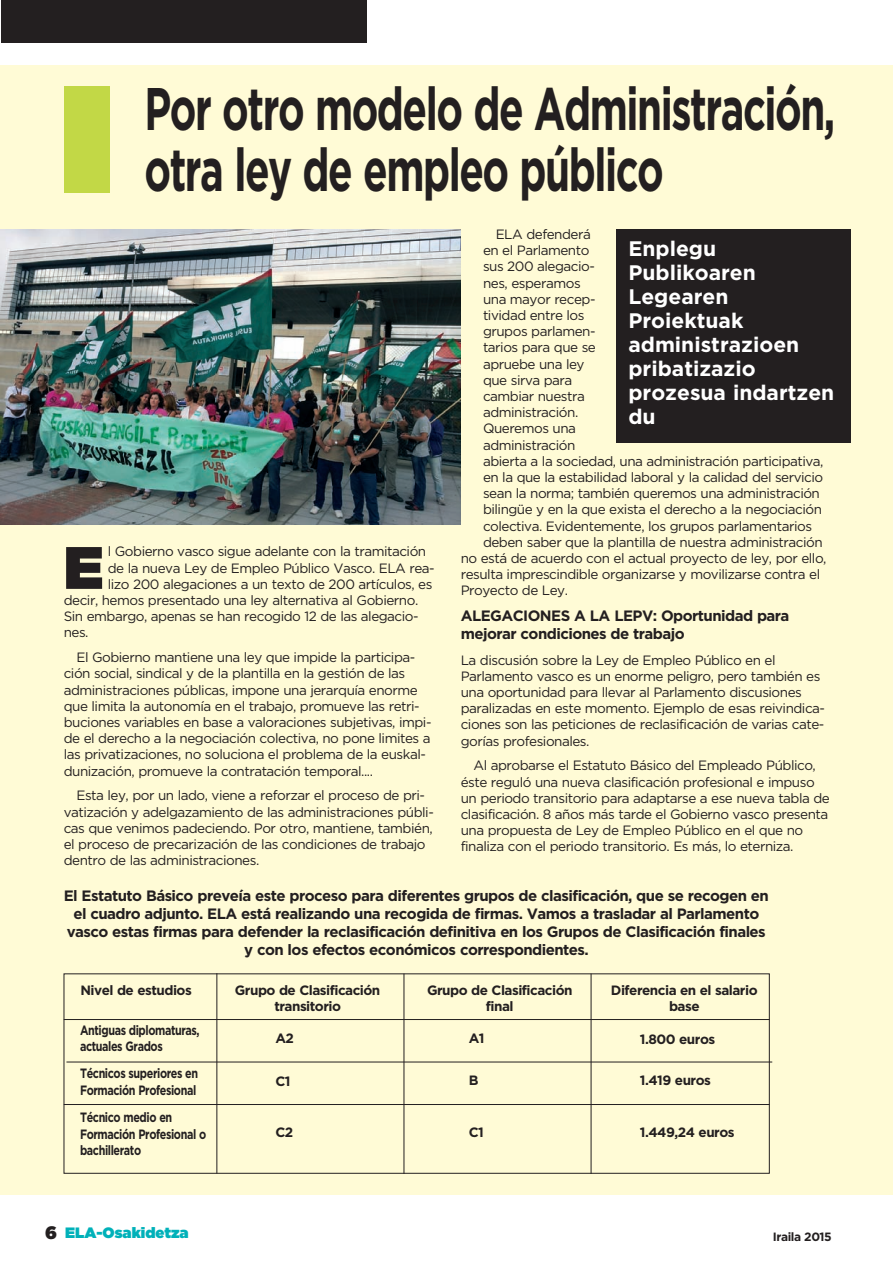
<style>
.page{position:relative;width:893px;height:1263px;background:#fff}
.page>*{position:absolute;margin:0;border:0;box-sizing:border-box;transform-origin:0 0}
.t1{font:700 60px/60px "Gotham";letter-spacing:-.035em;color:#231f20;scale:.67 1}
.t2{font:59.7px "Gotham Ultra";color:#231f20}
.t3{font:700 21px/24px "Gotham";color:#fff}
.t4{font:700 15px/18px "Gotham";letter-spacing:-.035em;color:#231f20}
.t5{font:15px "Gotham Ultra";color:#00b1b9}
.t6{font:13.5px/16.2px "Gotham";letter-spacing:-.035em;color:#231f20}
.t7{font:700 13.5px/16.2px "Gotham";letter-spacing:-.035em;color:#231f20;text-align:center}
.t8{font:700 13.5px/16.2px "Gotham";letter-spacing:-.035em;color:#231f20;scale:.8 1}
.t9{font:700 12px "Gotham";letter-spacing:-.035em;color:#231f20}
.s1{font-size:18px;color:#231f20}
</style>
<div class="page">
<div style="left:2px;top:0;width:365px;height:43px;background:#231f20"></div>
<div style="left:0;top:65px;width:893px;height:1130px;background:#fffbd6"></div>
<div style="left:64px;top:87px;width:45px;height:106px;background:#c2d846"></div>
<img style="left:0;top:229px;width:460px;height:295px">
<div style="left:616px;top:229px;width:234px;height:213px;background:#231f20"></div>
<hr style="left:64px;top:1019px;width:705px;height:1px;background:#231f20">
<hr style="left:66px;top:1062px;width:706px;height:1px;background:#231f20">
<hr style="left:64px;top:1104px;width:705px;height:1px;background:#231f20">
<hr style="left:217px;top:973px;width:1px;height:200px;background:#231f20">
<hr style="left:404px;top:973px;width:1px;height:201px;background:#231f20">
<hr style="left:591px;top:973px;width:1px;height:201px;background:#231f20">
<h1 class="t1" style="left:145px;top:78px;width:1033px">Por otro modelo de Administración, otra ley de empleo público</h1>
<h2 class="t2" style="left:64px;top:533px;width:41px">E</h2>
<p class="t6" style="left:108px;top:543px;width:320px">l Gobierno vasco sigue adelante con la tramitación</p>
<p class="t6" style="left:108px;top:560px;width:328px">de la nueva Ley de Empleo Público Vasco. ELA rea-</p>
<p class="t6" style="left:108px;top:576px;width:326px">lizo 200 alegaciones a un texto de 200 artículos, es</p>
<p class="t6" style="left:64px;top:592px;width:356px">decir, hemos presentado una ley alternativa al Gobierno.</p>
<p class="t6" style="left:64px;top:608px;width:356px">Sin embargo, apenas se han recogido 12 de las alegacio-</p>
<p class="t6" style="left:64px;top:624px;width:26px">nes.</p>
<p class="t6" style="left:64px;top:649px;width:369px;text-indent:13px">El Gobierno mantiene una ley que impide la participa&shy;ción social, sindical y de la plantilla en la gestión de las administraciones públicas, impone una jerarquía enorme que limita la autonomía en el trabajo, promueve las retri&shy;buciones variables en base a valoraciones subjetivas, impi&shy;de el derecho a la negociación colectiva, no pone limites a las privatizaciones, no soluciona el problema de la euskal&shy;dunización, promueve la contratación temporal....</p>
<p class="t6" style="left:64px;top:787px;width:372px;text-indent:13px">Esta ley, por un lado, viene a reforzar el proceso de pri&shy;vatización y adelgazamiento de las administraciones públi&shy;cas que venimos padeciendo. Por otro, mantiene, también, el proceso de precarización de las condiciones de trabajo dentro de las administraciones.</p>
<p class="t6" style="left:496px;top:226px;width:97px">ELA defenderá</p>
<p class="t6" style="left:483px;top:242px;width:108px">en el Parlamento</p>
<p class="t6" style="left:483px;top:258px;width:113px">sus 200 alegacio-</p>
<p class="t6" style="left:483px;top:274px;width:99px">nes, esperamos</p>
<p class="t6" style="left:483px;top:291px;width:114px">una mayor recep-</p>
<p class="t6" style="left:483px;top:307px;width:103px">tividad entre los</p>
<p class="t6" style="left:483px;top:323px;width:114px">grupos parlamen-</p>
<p class="t6" style="left:483px;top:339px;width:114px">tarios para que se</p>
<p class="t6" style="left:483px;top:355px;width:103px">apruebe una ley</p>
<p class="t6" style="left:483px;top:372px;width:91px">que sirva para</p>
<p class="t6" style="left:483px;top:388px;width:103px">cambiar nuestra</p>
<p class="t6" style="left:483px;top:404px;width:97px">administración.</p>
<p class="t6" style="left:483px;top:420px;width:95px">Queremos una</p>
<p class="t6" style="left:483px;top:436px;width:94px">administración</p>
<p class="t6" style="left:483px;top:453px;width:342px">abierta a la sociedad, una administración participativa,</p>
<p class="t6" style="left:483px;top:469px;width:342px">en la que la estabilidad laboral y la calidad del servicio</p>
<p class="t6" style="left:483px;top:485px;width:338px">sean la norma; también queremos una administración</p>
<p class="t6" style="left:483px;top:501px;width:340px">bilingüe y en la que exista el derecho a la negociación</p>
<p class="t6" style="left:483px;top:517px;width:331px">colectiva. Evidentemente, los grupos parlamentarios</p>
<p class="t6" style="left:483px;top:534px;width:341px">deben saber que la plantilla de nuestra administración</p>
<p class="t6" style="left:461px;top:550px;width:367px">no está de acuerdo con el actual proyecto de ley, por ello,</p>
<p class="t6" style="left:461px;top:566px;width:361px">resulta imprescindible organizarse y movilizarse contra el</p>
<p class="t6" style="left:461px;top:582px;width:109px">Proyecto de Ley.</p>
<p class="t4" style="left:461px;top:606px;width:330px">ALEGACIONES A LA LEPV: Oportunidad para mejorar condiciones de trabajo</p>
<p class="t6" style="left:461px;top:651px;width:366px">La discusión sobre la Ley de Empleo Público en el Parlamento vasco es un enorme peligro, pero también es una oportunidad para llevar al Parlamento discusiones paralizadas en este momento. Ejemplo de esas reivindica&shy;ciones son las peticiones de reclasificación de varias cate&shy;gorías profesionales.</p>
<p class="t6" style="left:461px;top:757px;width:371px;text-indent:13px">Al aprobarse el Estatuto Básico del Empleado Público, éste reguló una nueva clasificación profesional e impuso un periodo transitorio para adaptarse a ese nueva tabla de clasificación. 8 años más tarde el Gobierno vasco presenta una propuesta de Ley de Empleo Público en el que no finaliza con el periodo transitorio. Es más, lo eterniza.</p>
<h3 class="t3" style="left:628px;top:236px;width:207px">Enplegu<br>Publikoaren<br>Legearen<br>Proiektuak administrazioen pribatizazio prozesua indartzen du</h3>
<p class="t4" style="left:64px;top:886px;width:707px;text-align:center">El Estatuto Básico preveía este proceso para diferentes grupos de clasificación, que se recogen en el cuadro adjunto. ELA está realizando una recogida de firmas. Vamos a trasladar al Parlamento vasco estas firmas para defender la reclasificación definitiva en los Grupos de Clasificación finales y con los efectos económicos correspondientes.</p>
<p class="t7" style="left:80px;top:982px;width:113px">Nivel de estudios</p>
<p class="t7" style="left:235px;top:982px;width:147px">Grupo de Clasificación transitorio</p>
<p class="t7" style="left:427px;top:982px;width:147px">Grupo de Clasificación final</p>
<p class="t8" style="left:80px;top:1021px;width:151px">Antiguas diplomaturas, actuales Grados</p>
<p class="t8" style="left:80px;top:1065px;width:149px">Técnicos superiores en<br>Formación Profesional</p>
<p class="t8" style="left:80px;top:1109px;width:159px">Técnico medio en<br>Formación Profesional o bachillerato</p>
<p class="t7" style="left:275px;top:1030px;width:20px">A2</p>
<p class="t7" style="left:469px;top:1030px;width:17px">A1</p>
<p class="t7" style="left:469px;top:1072px;width:11px">B</p>
<p class="t7" style="left:275px;top:1073px;width:17px">C1</p>
<p class="t7" style="left:275px;top:1124px;width:19px">C2</p>
<p class="t7" style="left:469px;top:1124px;width:17px">C1</p>
<p class="t7" style="left:611px;top:981px;width:148px">Diferencia en el salario base</p>
<p class="t7" style="left:640px;top:1031px;width:77px">1.800 euros</p>
<p class="t7" style="left:640px;top:1072px;width:73px">1.419 euros</p>
<p class="t7" style="left:640px;top:1124px;width:96px">1.449,24 euros</p>
<p class="t5" style="left:45px;top:1224px;width:145px"><span class="s1">6</span> ELA-Osakidetza</p>
<p class="t9" style="left:773px;top:1229px;width:60px">Iraila 2015</p>
</div>
